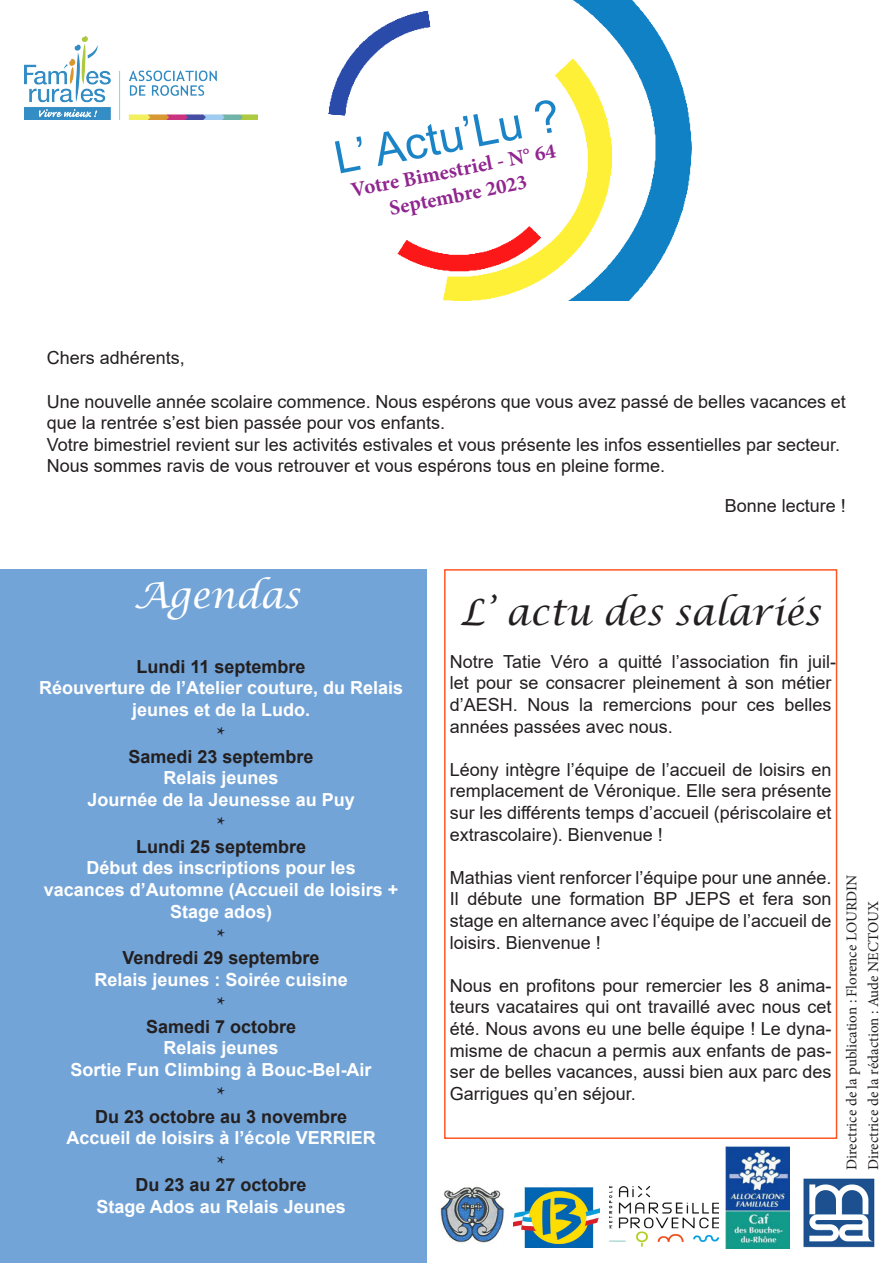
<style>
.page{position:relative;width:893px;height:1263px;background:#fff}
.page>*{position:absolute;margin:0;border:0;box-sizing:border-box;transform-origin:0 0}
.t1{font:45px "Arial";color:#1b84c6}
.t2{font:italic 36px "Lucida Calligraphy";color:#231f20}
.t3{font:italic 36px "Lucida Calligraphy";color:#fff}
.t4{font:700 21px "Minion Pro";color:#90268f}
.t5{font:700 21px "Minion Pro";color:#231f20}
.t6{font:18px/21.6px "Arial";color:#231f20;text-align:justify}
.t7{font:700 18px/21.6px "Arial";color:#fff;text-align:center}
.t8{font:700 18px "Arial";color:#231f20}
.t9{font:15px "Minion Pro";color:#231f20}
</style>
<div class="page">
<div style="left:0;top:569px;width:426px;height:694px;background:#73a4d7"></div>
<img style="left:24px;top:37px;width:233px;height:82px">
<img style="left:329px;top:0;width:362px;height:300px">
<img style="left:725px;top:1146px;width:64px;height:103px">
<img style="left:610px;top:1187px;width:109px;height:59px">
<img style="left:513px;top:1187px;width:87px;height:60px">
<img style="left:440px;top:1187px;width:65px;height:56px">
<div style="left:444px;top:569px;width:393px;height:570px;border:2px solid #ff5625"></div>
<img style="left:803px;top:1178px;width:72px;height:70px">
<p class="t1" style="left:329px;top:128px;width:230px;rotate:-11deg">L’ Actu’Lu ?</p>
<p class="t4" style="left:348px;top:176px;width:210px;rotate:-11deg">Votre Bimestriel - N° 64</p>
<p class="t4" style="left:387px;top:194px;width:142px;rotate:-11deg">Septembre 2023</p>
<p class="t6" style="left:47px;top:347px;width:140px">Chers adhérents,</p>
<p class="t6" style="left:47px;top:390px;width:800px">Une nouvelle année scolaire commence. Nous espérons que vous avez passé de belles vacances et que la rentrée s’est bien passée pour vos enfants.</p>
<p class="t6" style="left:47px;top:433px;width:795px">Votre bimestriel revient sur les activités estivales et vous présente les infos essentielles par secteur.</p>
<p class="t6" style="left:47px;top:455px;width:620px">Nous sommes ravis de vous retrouver et vous espérons tous en pleine forme.</p>
<p class="t6" style="left:725px;top:495px;width:123px">Bonne lecture !</p>
<p class="t3" style="left:134px;top:573px;width:168px">Agendas</p>
<p class="t8" style="left:137px;top:654px;width:171px">Lundi 11 septembre</p>
<p class="t7" style="left:39px;top:677px;width:366px">Réouverture de l’Atelier couture, du Relais jeunes et de la Ludo.</p>
<p class="t5" style="left:217px;top:720px;width:10px">*</p>
<p class="t8" style="left:129px;top:744px;width:187px">Samedi 23 septembre</p>
<p class="t7" style="left:164px;top:767px;width:117px">Relais jeunes</p>
<p class="t7" style="left:88px;top:789px;width:269px">Journée de la Jeunesse au Puy</p>
<p class="t5" style="left:217px;top:810px;width:10px">*</p>
<p class="t8" style="left:136px;top:834px;width:172px">Lundi 25 septembre</p>
<p class="t7" style="left:87px;top:857px;width:271px">Début des inscriptions pour les</p>
<p class="t7" style="left:44px;top:879px;width:356px">vacances d’Automne (Accueil de loisirs +<br>Stage ados)</p>
<p class="t5" style="left:217px;top:921px;width:10px">*</p>
<p class="t8" style="left:123px;top:945px;width:199px">Vendredi 29 septembre</p>
<p class="t7" style="left:95px;top:969px;width:255px">Relais jeunes : Soirée cuisine</p>
<p class="t5" style="left:217px;top:990px;width:10px">*</p>
<p class="t8" style="left:146px;top:1014px;width:152px">Samedi 7 octobre</p>
<p class="t7" style="left:164px;top:1037px;width:117px">Relais jeunes</p>
<p class="t7" style="left:71px;top:1059px;width:303px">Sortie Fun Climbing à Bouc-Bel-Air</p>
<p class="t5" style="left:217px;top:1080px;width:10px">*</p>
<p class="t8" style="left:95px;top:1104px;width:254px">Du 23 octobre au 3 novembre</p>
<p class="t7" style="left:67px;top:1127px;width:311px">Accueil de loisirs à l’école VERRIER</p>
<p class="t5" style="left:217px;top:1148px;width:10px">*</p>
<p class="t8" style="left:136px;top:1172px;width:173px">Du 23 au 27 octobre</p>
<p class="t7" style="left:96px;top:1196px;width:251px">Stage Ados au Relais Jeunes</p>
<p class="t2" style="left:461px;top:590px;width:362px">L’ actu des salariés</p>
<p class="t6" style="left:450px;top:650px;width:388px;text-align:left">Notre Tatie Véro a quitté l’association fin juil&shy;let pour se consacrer pleinement à son métier d’AESH. Nous la remercions pour ces belles années passées avec nous.</p>
<p class="t6" style="left:450px;top:758px;width:383px">Léony intègre l’équipe de l’accueil de loisirs en remplacement de Véronique. Elle sera présente sur les différents temps d’accueil (périscolaire et extrascolaire). Bienvenue !</p>
<p class="t6" style="left:450px;top:866px;width:383px">Mathias vient renforcer l’équipe pour une année.<br>Il débute une formation BP JEPS et fera son stage en alternance avec l’équipe de l’accueil de loisirs. Bienvenue !</p>
<p class="t6" style="left:450px;top:974px;width:383px">Nous en profitons pour remercier les 8 anima&shy;teurs vacataires qui ont travaillé avec nous cet été. Nous avons eu une belle équipe ! Le dyna&shy;misme de chacun a permis aux enfants de pas&shy;ser de belles vacances, aussi bien aux parc des Garrigues qu’en séjour.</p>
<p class="t9" style="left:842px;top:1170px;width:297px;rotate:-90deg">Directrice de la publication : Florence LOURDIN</p>
<p class="t9" style="left:863px;top:1170px;width:270px;rotate:-90deg">Directrice de la rédaction : Aude NECTOUX</p>
</div>
